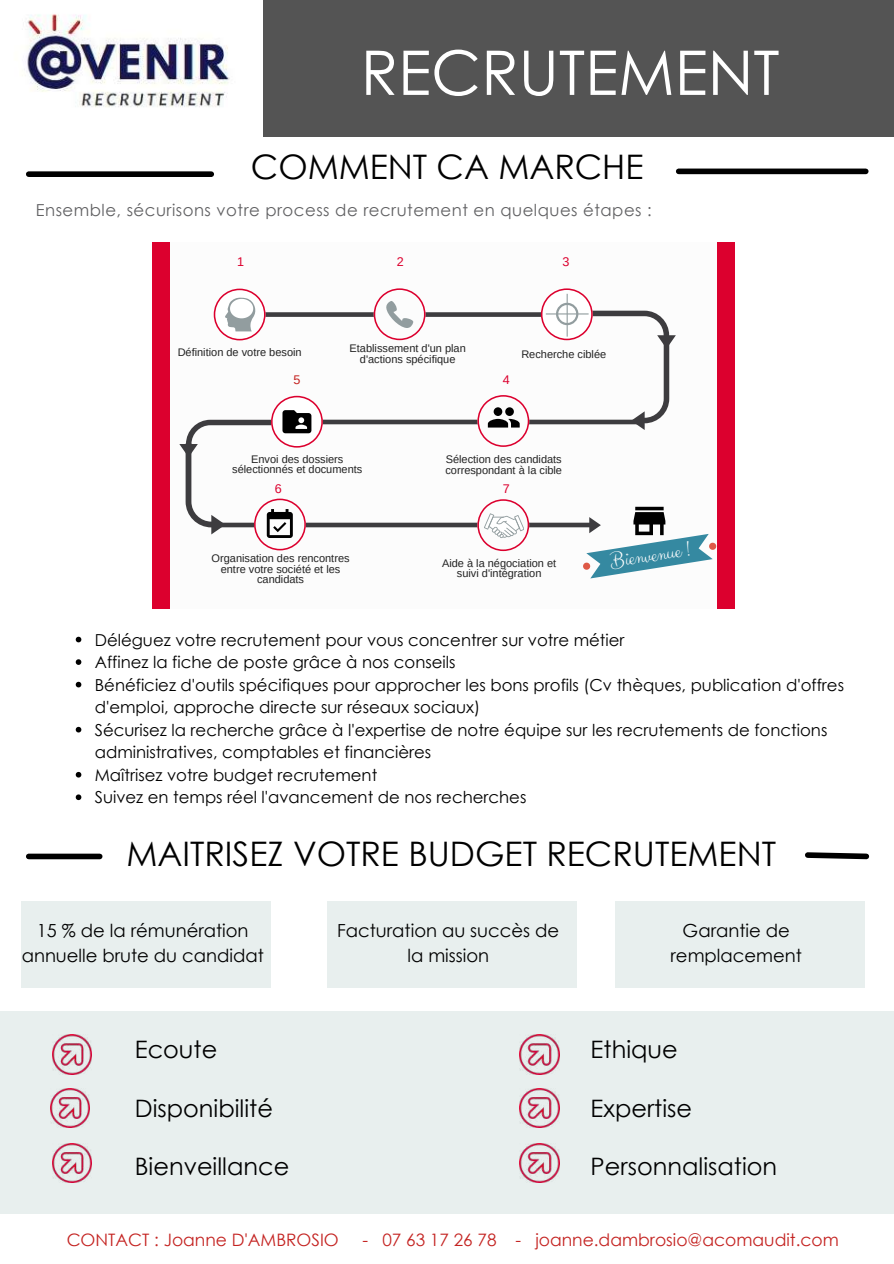
<style>
.page{position:relative;width:894px;height:1264px;background:#fff}
.page>*{position:absolute;margin:0;border:0;box-sizing:border-box;transform-origin:0 0}
.t1{font:61.5px "Century Gothic";color:#fff}
.t2{font:33.75px "Century Gothic";color:#000}
.t3{font:24px "Century Gothic";color:#000}
.t4{font:21.9px "Clicker Script";color:#fff}
.t5{font:18px/24.8px "Century Gothic";color:#000;text-align:center}
.t6{font:17.1px "Century Gothic";color:#c42321}
.t7{font:16.5px/22.5px "Century Gothic";color:#000}
.t8{font:16.5px "Century Gothic";letter-spacing:.03em;color:#616163}
.t9{font:12.6px "Arimo";color:#dc002e}
.t10{font:12.6px "Arimo";color:#c42321}
.t11{font:10.95px/10.5px "Arimo";color:#222;text-align:center}
</style>
<div class="page">
<div style="left:0;top:1011px;width:893px;height:202px;background:#e8efee"></div>
<img style="left:52px;top:1034px;width:40px;height:40px">
<img style="left:50px;top:1088px;width:40px;height:39px">
<img style="left:52px;top:1143px;width:40px;height:39px">
<img style="left:519px;top:1034px;width:40px;height:40px">
<img style="left:519px;top:1088px;width:40px;height:39px">
<img style="left:519px;top:1143px;width:40px;height:39px">
<div style="left:152px;top:242px;width:18px;height:366px;background:#dc002e"></div>
<div style="left:717px;top:242px;width:17px;height:366px;background:#dc002e"></div>
<svg style="left:179px;top:288px;width:537px;height:290px"></svg>
<div style="left:21px;top:901px;width:250px;height:86px;background:#e8efee"></div>
<div style="left:327px;top:901px;width:249px;height:86px;background:#e8efee"></div>
<div style="left:614px;top:901px;width:250px;height:86px;background:#e8efee"></div>
<div style="left:0;top:0;width:893px;height:137px;background:#545454"></div>
<img style="left:0;top:0;width:263px;height:137px">
<div style="left:29px;top:853px;width:71px;height:6px;background:#000"></div>
<div style="left:29px;top:171px;width:182px;height:6px;background:#000"></div>
<div style="left:678px;top:168px;width:187px;height:6px;background:#000"></div>
<svg style="left:76px;top:636px;width:5px;height:6px"></svg>
<svg style="left:76px;top:659px;width:5px;height:6px"></svg>
<svg style="left:76px;top:681px;width:5px;height:6px"></svg>
<svg style="left:76px;top:727px;width:5px;height:5px"></svg>
<svg style="left:76px;top:772px;width:5px;height:5px"></svg>
<svg style="left:76px;top:794px;width:5px;height:6px"></svg>
<svg style="left:805px;top:852px;width:65px;height:8px"></svg>
<h1 class="t1" style="left:360px;top:33px;width:420px">RECRUTEMENT</h1>
<h2 class="t2" style="left:251px;top:145px;width:394px">COMMENT CA MARCHE</h2>
<p class="t8" style="left:36px;top:200px;width:617px">Ensemble, sécurisons votre process de recrutement en quelques étapes :</p>
<p class="t9" style="left:237px;top:255px;width:8px">1</p>
<p class="t9" style="left:397px;top:255px;width:8px">2</p>
<p class="t9" style="left:562px;top:255px;width:8px">3</p>
<p class="t11" style="left:178px;top:347px;width:125px">Définition de votre besoin</p>
<p class="t10" style="left:293px;top:372px;width:8px">5</p>
<p class="t11" style="left:349px;top:343px;width:118px">Etablissement d'un plan d'actions spécifique</p>
<p class="t11" style="left:521px;top:349px;width:86px">Recherche ciblée</p>
<p class="t9" style="left:502px;top:372px;width:8px">4</p>
<p class="t11" style="left:232px;top:453px;width:131px">Envoi des dossiers sélectionnés et documents</p>
<p class="t11" style="left:445px;top:453px;width:118px;line-height:11.1px;text-align:left">Sélection des candidats correspondant à la cible</p>
<p class="t9" style="left:274px;top:481px;width:8px">6</p>
<p class="t9" style="left:502px;top:481px;width:8px">7</p>
<p class="t11" style="left:211px;top:553px;width:139px">Organisation des rencontres entre votre société et les candidats</p>
<p class="t11" style="left:442px;top:557px;width:116px">Aide à la négociation et suivi d'intégration</p>
<h3 class="t4" style="left:608px;top:548px;width:82px;rotate:-9deg">Bienvenue !</h3>
<p class="t7" style="left:95px;top:628px;width:750px">Déléguez votre recrutement pour vous concentrer sur votre métier<br>Affinez la fiche de poste grâce à nos conseils<br>Bénéficiez d'outils spécifiques pour approcher les bons profils (Cv thèques, publication d'offres d'emploi, approche directe sur réseaux sociaux)<br>Sécurisez la recherche grâce à l'expertise de notre équipe sur les recrutements de fonctions administratives, comptables et financières<br>Maîtrisez votre budget recrutement<br>Suivez en temps réel l'avancement de nos recherches</p>
<h2 class="t2" style="left:126px;top:832px;width:651px">MAITRISEZ VOTRE BUDGET RECRUTEMENT</h2>
<p class="t5" style="left:22px;top:917px;width:243px">15 % de la rémunération annuelle brute du candidat</p>
<p class="t5" style="left:337px;top:917px;width:223px">Facturation au succès de la mission</p>
<p class="t5" style="left:670px;top:917px;width:133px">Garantie de remplacement</p>
<h3 class="t3" style="left:135px;top:1034px;width:84px">Ecoute</h3>
<h3 class="t3" style="left:135px;top:1092px;width:140px">Disponibilité</h3>
<h3 class="t3" style="left:135px;top:1151px;width:156px">Bienveillance</h3>
<h3 class="t3" style="left:590px;top:1034px;width:89px">Ethique</h3>
<h3 class="t3" style="left:590px;top:1092px;width:103px">Expertise</h3>
<h3 class="t3" style="left:590px;top:1151px;width:188px">Personnalisation</h3>
<p class="t6" style="left:67px;top:1229px;width:273px">CONTACT : Joanne D'AMBROSIO</p>
<p class="t6" style="left:362px;top:1229px;width:477px">- 07 63 17 26 78 - joanne.dambrosio@acomaudit.com</p>
</div>
